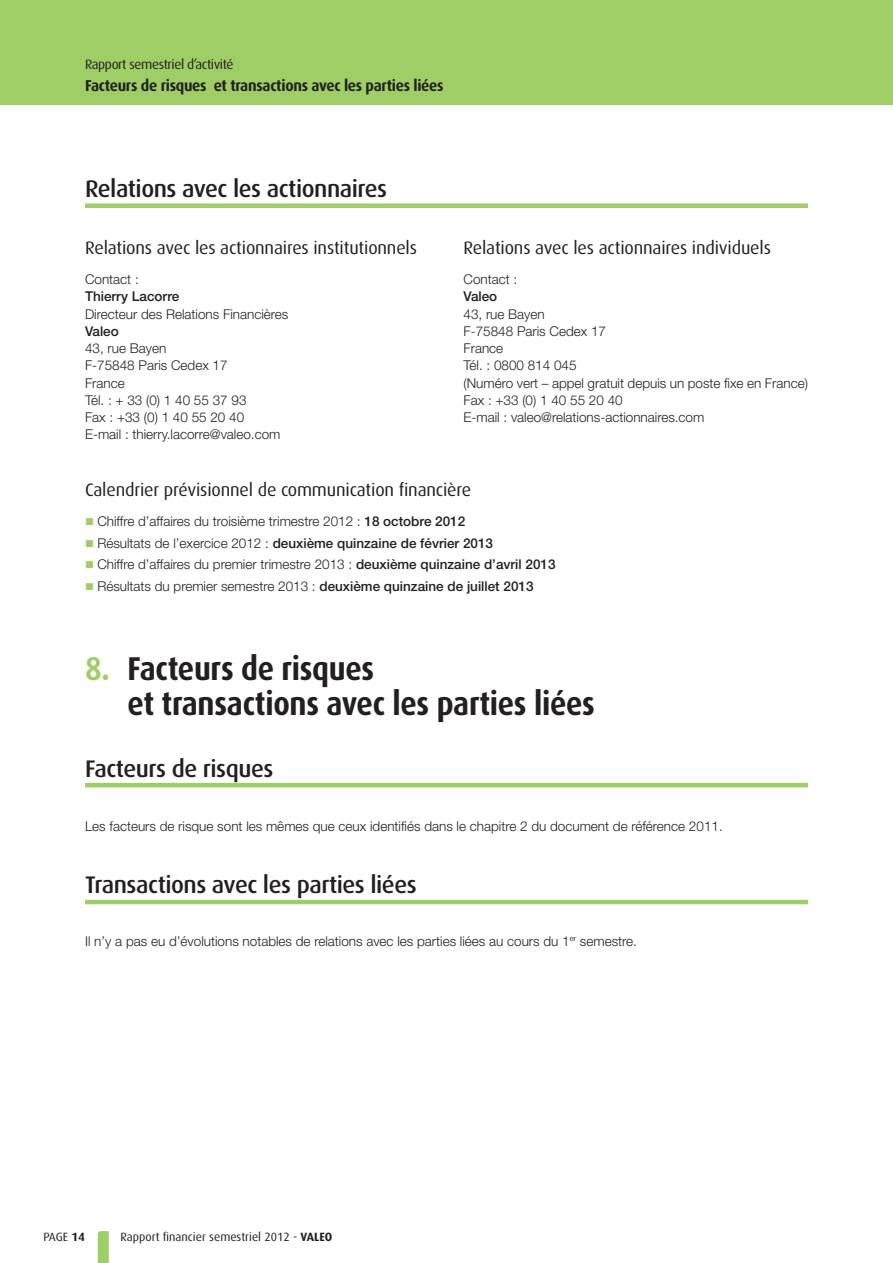
<style>
.page{position:relative;width:893px;height:1263px;background:#fff}
.page>*{position:absolute;margin:0;border:0;box-sizing:border-box;transform-origin:0 0}
.t1{font:700 33px/34.5px "Dax";letter-spacing:-.01em;color:#231f20;scale:.9 1}
.t2{font:500 24px "Dax";letter-spacing:-.02em;color:#231f20}
.t3{font:18px "Dax";letter-spacing:-.01em;color:#231f20}
.t4{font:700 15.75px "Dax";letter-spacing:-.02em;color:#231f20;scale:.95 1}
.t5{font:300 13.5px/17.2px "Helvetica Neue LT Std";color:#231f20}
.t6{font:13.5px "Dax";letter-spacing:-.03em;color:#231f20}
.t7{font:500 13.5px "Helvetica Neue LT Std";color:#231f20}
.t8{font:12px "Dax";color:#231f20}
.s1{font-weight:500}
.s2{color:#9fce66}
.s3{font-weight:700}
</style>
<div class="page">
<svg style="left:98px;top:1231px;width:11px;height:32px"></svg>
<div style="left:0;top:0;width:892px;height:104px;background:#9fce66"></div>
<div style="left:85px;top:203px;width:723px;height:5px;background:#9fce66"></div>
<hr style="left:85px;top:783px;width:723px;height:4px;background:#9fce66">
<hr style="left:85px;top:900px;width:723px;height:4px;background:#9fce66">
<p class="t6" style="left:85px;top:59px;width:150px">Rapport semestriel d’activité</p>
<p class="t4" style="left:85px;top:79px;width:379px">Facteurs de risques et transactions avec les parties liées</p>
<h2 class="t2" style="left:85px;top:178px;width:304px">Relations avec les actionnaires</h2>
<h3 class="t3" style="left:85px;top:240px;width:334px">Relations avec les actionnaires institutionnels</h3>
<p class="t5" style="left:85px;top:272px;width:55px">Contact :</p>
<p class="t7" style="left:85px;top:292px;width:96px">Thierry Lacorre</p>
<p class="t5" style="left:85px;top:307px;width:205px">Directeur des Relations Financières</p>
<p class="t7" style="left:85px;top:326px;width:35px">Valeo</p>
<p class="t5" style="left:85px;top:341px;width:197px">43, rue Bayen<br>F-75848 Paris Cedex 17<br>France<br>Tél. : + 33 (0) 1 40 55 37 93<br>Fax : +33 (0) 1 40 55 20 40<br>E-mail : thierry.lacorre@valeo.com</p>
<h3 class="t3" style="left:463px;top:240px;width:309px">Relations avec les actionnaires individuels</h3>
<p class="t5" style="left:463px;top:272px;width:55px">Contact :</p>
<p class="t7" style="left:463px;top:292px;width:35px">Valeo</p>
<p class="t5" style="left:463px;top:307px;width:346px">43, rue Bayen<br>F-75848 Paris Cedex 17<br>France<br>Tél. : 0800 814 045<br>(Numéro vert – appel gratuit depuis un poste fixe en France)<br>Fax : +33 (0) 1 40 55 20 40<br>E-mail : valeo@relations-actionnaires.com</p>
<h3 class="t3" style="left:85px;top:482px;width:388px">Calendrier prévisionnel de communication financière</h3>
<p class="t5" style="left:97px;top:512px;width:460px;line-height:21.5px">Chiffre d’affaires du troisième trimestre 2012 : <span class="s1">18 octobre 2012<br></span>Résultats de l’exercice 2012 : <span class="s1">deuxième quinzaine de février 2013<br></span>Chiffre d’affaires du premier trimestre 2013 : <span class="s1">deuxième quinzaine d’avril 2013<br></span>Résultats du premier semestre 2013 : <span class="s1">deuxième quinzaine de juillet 2013</span></p>
<h1 class="t1" style="left:128px;top:654px;width:521px;text-indent:-43px"><span class="s2">8 .</span> Facteurs de risques<br>et transactions avec les parties liées</h1>
<h2 class="t2" style="left:85px;top:758px;width:190px">Facteurs de risques</h2>
<p class="t5" style="left:85px;top:819px;width:639px">Les facteurs de risque sont les mêmes que ceux identifiés dans le chapitre 2 du document de référence 2011.</p>
<h2 class="t2" style="left:85px;top:875px;width:333px">Transactions avec les parties liées</h2>
<p class="t5" style="left:85px;top:934px;width:553px">Il n’y a pas eu d’évolutions notables de relations avec les parties liées au cours du 1<sup>er</sup> semestre.</p>
<p class="t8" style="left:43px;top:1231px;width:43px">PAGE <span class="s3">14</span></p>
<p class="t8" style="left:120px;top:1232px;width:213px">Rapport financier semestriel 2012 - <span class="s3">VALEO</span></p>
</div>
